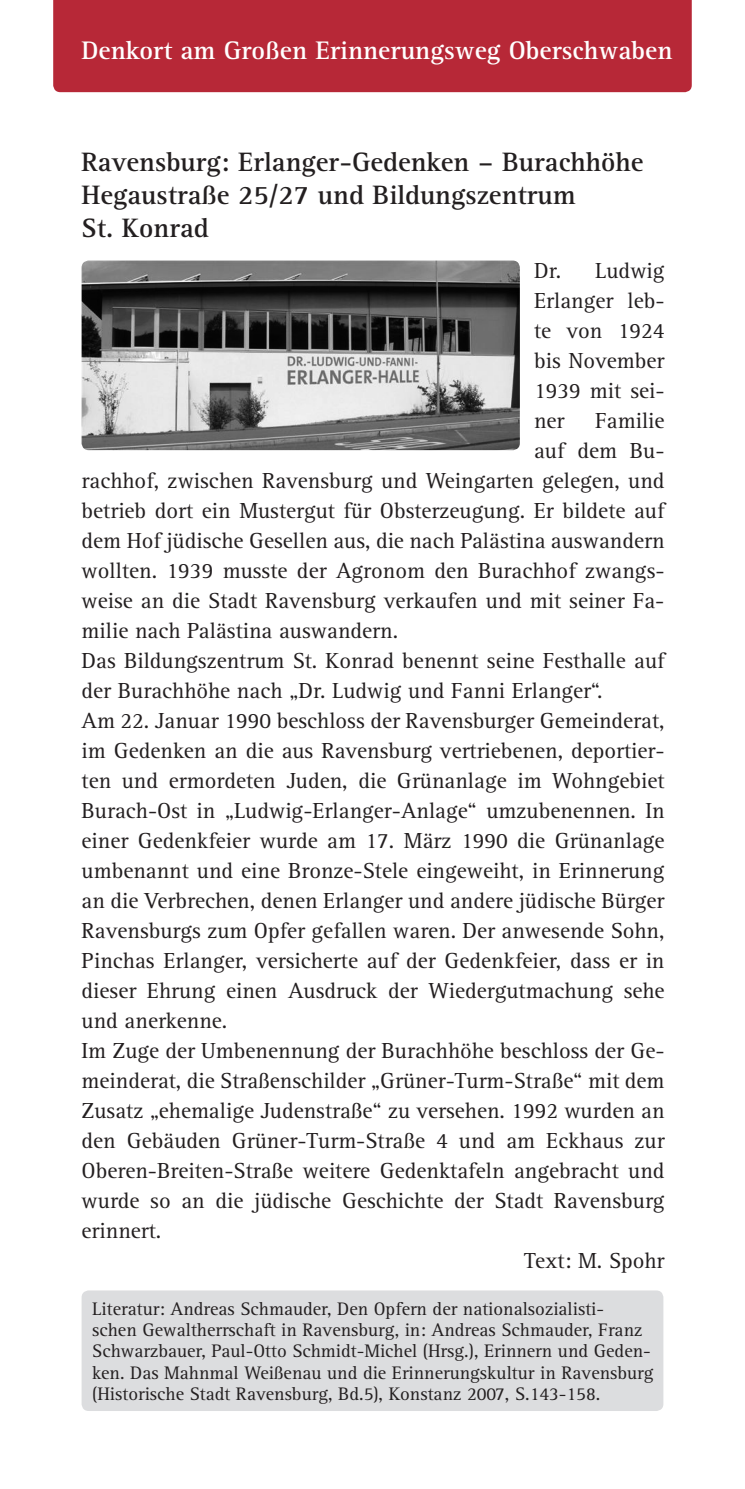
<style>
.page{position:relative;width:745px;height:1489px;background:#fff}
.page>*{position:absolute;margin:0;border:0;box-sizing:border-box;transform-origin:0 0}
.t1{font:700 27.5px/33px "Rotis Serif";color:#231f20}
.t2{font:700 26.25px "Rotis Serif";color:#fff}
.t3{font:22.5px/30px "Rotis Serif";color:#231f20;text-align:justify}
.t4{font:18.75px/21.2px "Rotis Serif";color:#231f20}
</style>
<div class="page">
<div style="left:53px;top:0;width:638px;height:92px;background:#b72837"></div>
<div style="left:81px;top:1290px;width:582px;height:120px;background:#dcdddf;border-radius:7px"></div>
<img style="left:81px;top:260px;width:438px;height:190px">
<p class="t2" style="left:81px;top:35px;width:592px">Denkort am Großen Erinnerungsweg Oberschwaben</p>
<p class="t1" style="left:81px;top:146px;width:563px">Ravensburg: Erlanger-Gedenken – Burachhöhe<br>Hegaustraße 25/27 und Bildungszentrum<br>St. Konrad</p>
<p class="t3" style="left:533px;top:256px;width:132px">Dr. Ludwig Erlanger leb&shy;te von 1924 bis November 1939 mit sei&shy;ner</p>
<p class="t3" style="left:595px;top:406px;width:71px">Familie</p>
<p class="t3" style="left:533px;top:436px;width:132px">auf dem Bu-</p>
<p class="t3" style="left:81px;top:466px;width:584px">rachhof, zwischen Ravensburg und Weingarten gelegen, und</p>
<p class="t3" style="left:81px;top:496px;width:584px">betrieb dort ein Mustergut für Obsterzeugung. Er bildete auf</p>
<p class="t3" style="left:81px;top:526px;width:584px">dem Hof jüdische Gesellen aus, die nach Palästina auswandern</p>
<p class="t3" style="left:81px;top:556px;width:584px">wollten. 1939 musste der Agronom den Burachhof zwangs-</p>
<p class="t3" style="left:81px;top:586px;width:584px">weise an die Stadt Ravensburg verkaufen und mit seiner Fa-</p>
<p class="t3" style="left:81px;top:616px;width:315px">milie nach Palästina auswandern.</p>
<p class="t3" style="left:81px;top:646px;width:584px">Das Bildungszentrum St. Konrad benennt seine Festhalle auf</p>
<p class="t3" style="left:81px;top:676px;width:520px">der Burachhöhe nach „Dr. Ludwig und Fanni Erlanger“.</p>
<p class="t3" style="left:81px;top:706px;width:584px">Am 22. Januar 1990 beschloss der Ravensburger Gemeinderat,</p>
<p class="t3" style="left:81px;top:736px;width:584px">im Gedenken an die aus Ravensburg vertriebenen, deportier-</p>
<p class="t3" style="left:81px;top:765px;width:584px">ten und ermordeten Juden, die Grünanlage im Wohngebiet</p>
<p class="t3" style="left:81px;top:795px;width:584px">Burach-Ost in „Ludwig-Erlanger-Anlage“ umzubenennen. In</p>
<p class="t3" style="left:81px;top:825px;width:584px">einer Gedenkfeier wurde am 17. März 1990 die Grünanlage</p>
<p class="t3" style="left:81px;top:855px;width:584px">umbenannt und eine Bronze-Stele eingeweiht, in Erinnerung</p>
<p class="t3" style="left:81px;top:885px;width:584px">an die Verbrechen, denen Erlanger und andere jüdische Bürger</p>
<p class="t3" style="left:81px;top:915px;width:584px">Ravensburgs zum Opfer gefallen waren. Der anwesende Sohn,</p>
<p class="t3" style="left:81px;top:945px;width:584px">Pinchas Erlanger, versicherte auf der Gedenkfeier, dass er in</p>
<p class="t3" style="left:81px;top:975px;width:584px">dieser Ehrung einen Ausdruck der Wiedergutmachung sehe</p>
<p class="t3" style="left:81px;top:1005px;width:144px">und anerkenne.</p>
<p class="t3" style="left:81px;top:1035px;width:584px">Im Zuge der Umbenennung der Burachhöhe beschloss der Ge-</p>
<p class="t3" style="left:81px;top:1065px;width:584px">meinderat, die Straßenschilder „Grüner-Turm-Straße“ mit dem</p>
<p class="t3" style="left:81px;top:1095px;width:584px">Zusatz „ehemalige Judenstraße“ zu versehen. 1992 wurden an</p>
<p class="t3" style="left:81px;top:1125px;width:584px">den Gebäuden Grüner-Turm-Straße 4 und am Eckhaus zur</p>
<p class="t3" style="left:81px;top:1155px;width:584px">Oberen-Breiten-Straße weitere Gedenktafeln angebracht und</p>
<p class="t3" style="left:81px;top:1185px;width:584px">wurde so an die jüdische Geschichte der Stadt Ravensburg</p>
<p class="t3" style="left:81px;top:1215px;width:79px">erinnert.</p>
<p class="t3" style="left:524px;top:1245px;width:142px">Text: M. Spohr</p>
<p class="t4" style="left:92px;top:1298px;width:562px">Literatur: Andreas Schmauder, Den Opfern der nationalsozialisti-<br>schen Gewaltherrschaft in Ravensburg, in: Andreas Schmauder, Franz Schwarzbauer, Paul-Otto Schmidt-Michel (Hrsg.), Erinnern und Geden&shy;ken. Das Mahnmal Weißenau und die Erinnerungskultur in Ravensburg (Historische Stadt Ravensburg, Bd.5), Konstanz 2007, S.143-158.</p>
</div>
